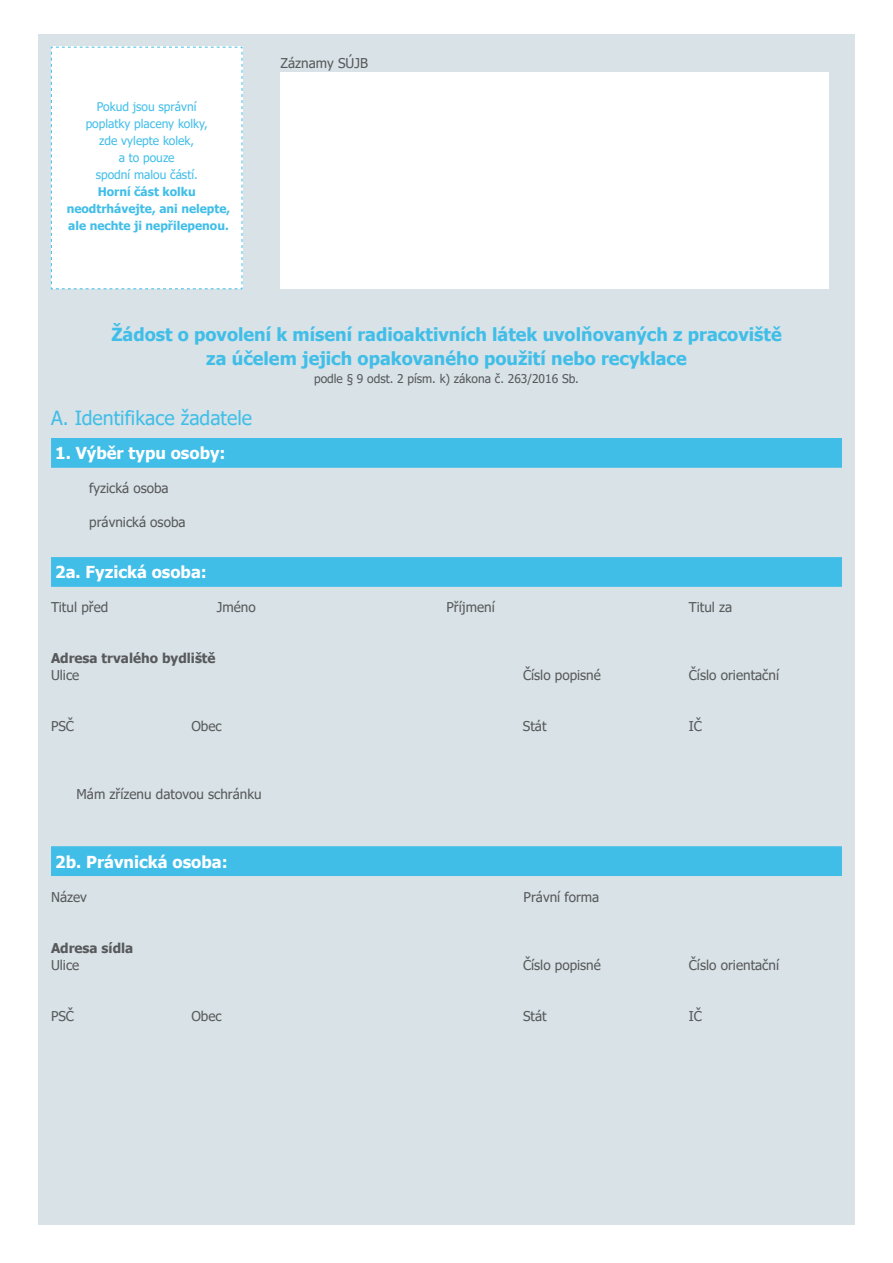
<style>
.page{position:relative;width:893px;height:1263px;background:#fff}
.page>*{position:absolute;margin:0;border:0;box-sizing:border-box;transform-origin:0 0}
.t1{font:19.5px "Tahoma";color:#41bee8}
.t2{font:700 18px/23.9px "Tahoma";color:#41bee8;text-align:center}
.t3{font:700 16.5px "Tahoma";color:#fff}
.t4{font:13.5px "Tahoma";color:#58595b}
.t5{font:700 13.5px "Tahoma";color:#58595b}
.t6{font:12px/17px "Tahoma";color:#41bee8;text-align:center}
.t7{font:700 12px/17px "Tahoma";color:#41bee8;text-align:center}
.t8{font:12px "Tahoma";color:#57585b}
.s1{font-style:inherit}
</style>
<div class="page">
<div style="left:38px;top:34px;width:817px;height:1191px;background:#d8e2e7"></div>
<div style="left:51px;top:46px;width:192px;height:244px;background:#fff"></div>
<div style="left:51px;top:557px;width:791px;height:30px;background:#41bee8"></div>
<div style="left:51px;top:846px;width:791px;height:30px;background:#41bee8"></div>
<div style="left:51px;top:438px;width:791px;height:30px;background:#41bee8"></div>
<div style="left:281px;top:72px;width:548px;height:217px;background:#fff"></div>
<p class="t6" style="left:86px;top:98px;width:124px">Pokud jsou správní poplatky placeny kolky, zde vylepte kolek,<br>a to pouze<br>spodní malou částí.</p>
<p class="t7" style="left:67px;top:183px;width:165px">Horní část kolku neodtrhávejte, ani nelepte, ale nechte ji nepřilepenou.</p>
<p class="t4" style="left:281px;top:54px;width:89px">Záznamy SÚJB</p>
<h2 class="t2" style="left:111px;top:323px;width:672px"><span class="s1">Žádost o povolení k</span> mísení radioaktivních látek uvolňovaných z pracoviště za účelem jejich opakovaného použití nebo recyklace</h2>
<p class="t8" style="left:314px;top:371px;width:266px">podle § 9 odst. 2 písm. k) zákona č. 263/2016 Sb.</p>
<h1 class="t1" style="left:51px;top:405px;width:203px">A. Identifikace žadatele</h1>
<p class="t3" style="left:55px;top:442px;width:172px">1. Výběr typu osoby:</p>
<p class="t4" style="left:89px;top:479px;width:81px">fyzická osoba</p>
<p class="t4" style="left:89px;top:513px;width:98px">právnická osoba</p>
<p class="t3" style="left:55px;top:561px;width:153px">2a. Fyzická osoba:</p>
<p class="t4" style="left:51px;top:598px;width:59px">Titul před</p>
<p class="t4" style="left:217px;top:598px;width:40px">Jméno</p>
<p class="t5" style="left:51px;top:649px;width:166px">Adresa trvalého bydliště</p>
<p class="t4" style="left:51px;top:666px;width:30px">Ulice</p>
<p class="t4" style="left:51px;top:717px;width:25px">PSČ</p>
<p class="t4" style="left:191px;top:717px;width:32px">Obec</p>
<p class="t4" style="left:77px;top:785px;width:187px">Mám zřízenu datovou schránku</p>
<p class="t3" style="left:55px;top:850px;width:174px">2b. Právnická osoba:</p>
<p class="t4" style="left:51px;top:887px;width:37px">Název</p>
<p class="t5" style="left:51px;top:938px;width:84px">Adresa sídla</p>
<p class="t4" style="left:51px;top:955px;width:30px">Ulice</p>
<p class="t4" style="left:51px;top:1007px;width:25px">PSČ</p>
<p class="t4" style="left:191px;top:1007px;width:32px">Obec</p>
<p class="t4" style="left:446px;top:598px;width:50px">Příjmení</p>
<p class="t4" style="left:689px;top:598px;width:45px">Titul za</p>
<p class="t4" style="left:523px;top:666px;width:79px">Číslo popisné</p>
<p class="t4" style="left:689px;top:666px;width:92px">Číslo orientační</p>
<p class="t4" style="left:523px;top:717px;width:25px">Stát</p>
<p class="t4" style="left:689px;top:717px;width:15px">IČ</p>
<p class="t4" style="left:524px;top:887px;width:77px">Právní forma</p>
<p class="t4" style="left:523px;top:955px;width:79px">Číslo popisné</p>
<p class="t4" style="left:689px;top:955px;width:92px">Číslo orientační</p>
<p class="t4" style="left:523px;top:1007px;width:25px">Stát</p>
<p class="t4" style="left:689px;top:1007px;width:15px">IČ</p>
</div>
